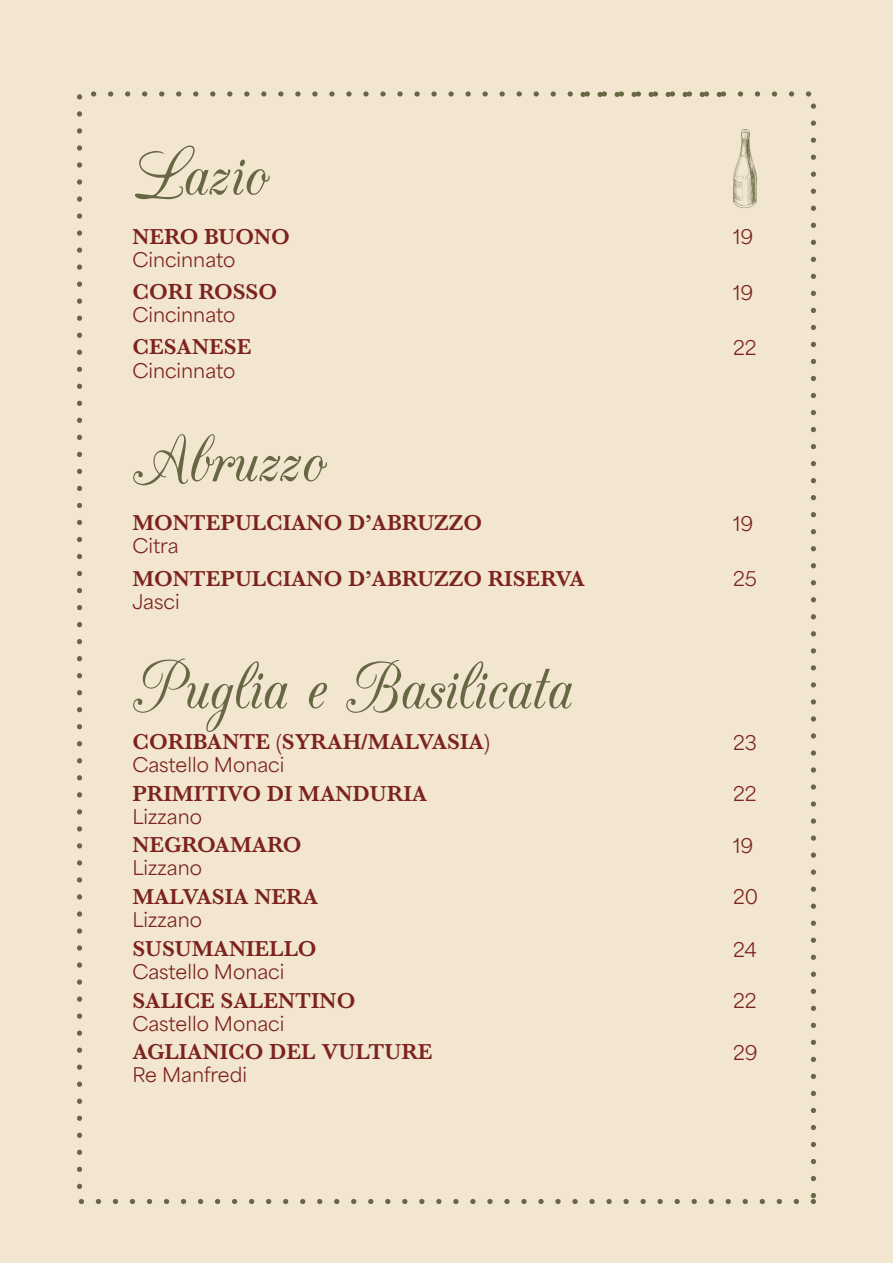
<style>
.page{position:relative;width:893px;height:1263px;background:#f2e6d1}
.page>*{position:absolute;margin:0;border:0;box-sizing:border-box;transform-origin:0 0}
.t1{font:79.8px "CAC Champagne";color:#676744}
.t2{font:600 22.5px "Baskerville";color:#7c221f}
.t3{font:19.05px "Area Normal";color:#7c221f}
</style>
<div class="page">
<svg style="left:733px;top:129px;width:24px;height:79px"></svg>
<div style="left:77px;top:91px;width:739px;height:1113px;border:5px dashed #676744"></div>
<h1 class="t1" style="left:132px;top:133px;width:137px">Lazio</h1>
<p class="t2" style="left:132px;top:220px;width:159px">NERO BUONO</p>
<p class="t3" style="left:132px;top:243px;width:105px">Cincinnato</p>
<p class="t3" style="left:733px;top:220px;width:22px">19</p>
<p class="t2" style="left:132px;top:276px;width:146px">CORI ROSSO</p>
<p class="t3" style="left:132px;top:298px;width:105px">Cincinnato</p>
<p class="t3" style="left:733px;top:275px;width:22px">19</p>
<p class="t2" style="left:132px;top:331px;width:121px">CESANESE</p>
<p class="t3" style="left:132px;top:353px;width:105px">Cincinnato</p>
<p class="t3" style="left:733px;top:331px;width:25px">22</p>
<h1 class="t1" style="left:132px;top:420px;width:194px">Abruzzo</h1>
<p class="t2" style="left:132px;top:507px;width:351px">MONTEPULCIANO D’ABRUZZO</p>
<p class="t3" style="left:132px;top:529px;width:48px">Citra</p>
<p class="t3" style="left:733px;top:507px;width:22px">19</p>
<p class="t2" style="left:132px;top:562px;width:454px">MONTEPULCIANO D’ABRUZZO RISERVA</p>
<p class="t3" style="left:132px;top:584px;width:49px">Jasci</p>
<p class="t3" style="left:733px;top:562px;width:25px">25</p>
<h1 class="t1" style="left:132px;top:647px;width:441px">Puglia e Basilicata</h1>
<p class="t2" style="left:132px;top:726px;width:359px">CORIBANTE (SYRAH/MALVASIA)</p>
<p class="t3" style="left:132px;top:748px;width:154px">Castello Monaci</p>
<p class="t3" style="left:733px;top:726px;width:25px">23</p>
<p class="t2" style="left:132px;top:778px;width:296px">PRIMITIVO DI MANDURIA</p>
<p class="t3" style="left:132px;top:800px;width:71px">Lizzano</p>
<p class="t3" style="left:733px;top:777px;width:25px">22</p>
<p class="t2" style="left:132px;top:829px;width:171px">NEGROAMARO</p>
<p class="t3" style="left:132px;top:851px;width:71px">Lizzano</p>
<p class="t3" style="left:733px;top:829px;width:22px">19</p>
<p class="t2" style="left:132px;top:880px;width:187px">MALVASIA NERA</p>
<p class="t3" style="left:132px;top:902px;width:71px">Lizzano</p>
<p class="t3" style="left:733px;top:880px;width:27px">20</p>
<p class="t2" style="left:132px;top:933px;width:186px">SUSUMANIELLO</p>
<p class="t3" style="left:132px;top:955px;width:154px">Castello Monaci</p>
<p class="t3" style="left:733px;top:933px;width:25px">24</p>
<p class="t2" style="left:132px;top:984px;width:225px">SALICE SALENTINO</p>
<p class="t3" style="left:132px;top:1006px;width:154px">Castello Monaci</p>
<p class="t3" style="left:733px;top:984px;width:25px">22</p>
<p class="t2" style="left:132px;top:1036px;width:302px">AGLIANICO DEL VULTURE</p>
<p class="t3" style="left:132px;top:1058px;width:116px">Re Manfredi</p>
<p class="t3" style="left:733px;top:1035px;width:26px">29</p>
</div>
